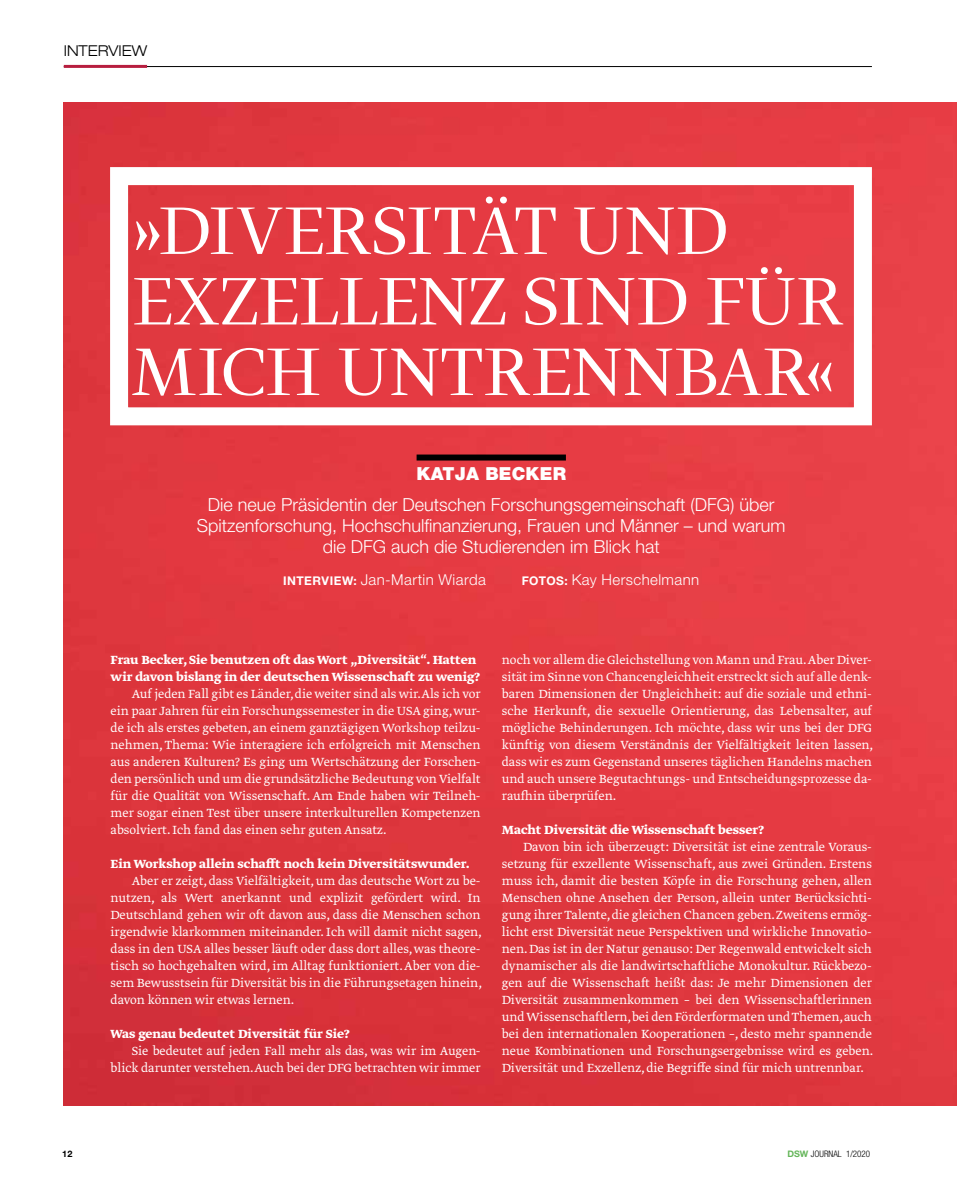
<style>
.page{position:relative;width:957px;height:1191px;background:#fff}
.page>*{position:absolute;margin:0;border:0;box-sizing:border-box;transform-origin:0 0}
.t1{font:300 79.5px/70.5px "Greta Display Std";letter-spacing:.015em;color:#fff}
.t2{font:300 18px/21px "Helvetica Neue LT Std";color:#fff;text-align:center}
.t3{font:900 18px "Helvetica Neue LT Std";letter-spacing:.01em;color:#fff}
.t4{font:300 15px "Helvetica Neue LT Std";letter-spacing:.03em;color:#fff}
.t5{font:300 expanded 15px "Helvetica Neue LT Std";color:#000}
.t6{font:300 13.95px/17px "Greta Text Std";color:#fff;text-align:justify}
.t7{font:700 13.95px/17px "Greta Text Std";color:#fff}
.t8{font:300 condensed 9px "Helvetica Neue LT Std";color:#000}
.t9{font:700 9px "Helvetica Neue LT Std";color:#000}
.s1{font-weight:700;font-size:12px}
.s2{font-weight:700;font-stretch:normal;color:#65b65a}
</style>
<div class="page">
<img style="left:64px;top:102px;width:893px;height:1004px">
<hr style="left:64px;top:66px;width:808px;height:1px;background:#000">
<hr style="left:64px;top:65px;width:83px;height:3px;background:#b71e3f">
<div style="left:416px;top:454px;width:150px;height:6px;background:#000"></div>
<div style="left:110px;top:167px;width:762px;height:258px;border:18px solid #fff"></div>
<p class="t5" style="left:64px;top:42px;width:85px">INTERVIEW</p>
<h1 class="t1" style="left:133px;top:199px;width:711px">»DIVERSITÄT UND<br>EXZELLENZ SIND FÜR<br>MICH UNTRENNBAR«</h1>
<p class="t3" style="left:416px;top:462px;width:151px">KATJA BECKER</p>
<p class="t2" style="left:197px;top:494px;width:590px">Die neue Präsidentin der Deutschen Forschungsgemeinschaft (DFG) über<br>Spitzenforschung, Hochschulfinanzierung, Frauen und Männer – und warum die DFG auch die Studierenden im Blick hat</p>
<p class="t4" style="left:283px;top:570px;width:204px"><span class="s1">INTERVIEW:</span> Jan-Martin Wiarda</p>
<p class="t4" style="left:522px;top:570px;width:179px"><span class="s1">FOTOS:</span> Kay Herschelmann</p>
<p class="t7" style="left:111px;top:651px;width:371px">Frau Becker, Sie benutzen oft das Wort „Diversität“. Hatten wir davon bislang in der deutschen Wissenschaft zu wenig?</p>
<p class="t6" style="left:111px;top:685px;width:371px;text-indent:21px">Auf jeden Fall gibt es Länder, die weiter sind als wir.Als ich vor ein paar Jahren für ein Forschungssemester in die USA ging, wur&shy;de ich als erstes gebeten, an einem ganztägigen Workshop teilzu&shy;nehmen, Thema: Wie interagiere ich erfolgreich mit Menschen aus anderen Kulturen? Es ging um Wertschätzung der Forschen&shy;den persönlich und um die grundsätzliche Bedeutung von Vielfalt für die Qualität von Wissenschaft. Am Ende haben wir Teilneh&shy;mer sogar einen Test über unsere interkulturellen Kompetenzen absolviert. Ich fand das einen sehr guten Ansatz.</p>
<p class="t7" style="left:111px;top:855px;width:361px">Ein Workshop allein schafft noch kein Diversitätswunder.</p>
<p class="t6" style="left:111px;top:872px;width:373px;text-indent:21px">Aber er zeigt, dass Vielfältigkeit, um das deutsche Wort zu be&shy;nutzen, als Wert anerkannt und explizit gefördert wird. In Deutschland gehen wir oft davon aus, dass die Menschen schon irgendwie klarkommen miteinander. Ich will damit nicht sagen, dass in den USA alles besser läuft oder dass dort alles, was theore&shy;tisch so hochgehalten wird, im Alltag funktioniert. Aber von die&shy;sem Bewusstsein für Diversität bis in die Führungsetagen hinein, davon können wir etwas lernen.</p>
<p class="t7" style="left:111px;top:1025px;width:241px">Was genau bedeutet Diversität für Sie?</p>
<p class="t6" style="left:111px;top:1043px;width:371px;text-align:right">Sie bedeutet auf jeden Fall mehr als das, was wir im Augen&shy;blick darunter verstehen.Auch bei der DFG betrachten wir immer</p>
<p class="t6" style="left:502px;top:651px;width:373px">noch vor allem die Gleichstellung von Mann und Frau. Aber Diver&shy;sität im Sinne von Chancengleichheit erstreckt sich auf alle denk&shy;baren Dimensionen der Ungleichheit: auf die soziale und ethni&shy;sche Herkunft, die sexuelle Orientierung, das Lebensalter, auf mögliche Behinderungen. Ich möchte, dass wir uns bei der DFG künftig von diesem Verständnis der Vielfältigkeit leiten lassen, dass wir es zum Gegenstand unseres täglichen Handelns machen und auch unsere Begutachtungs- und Entscheidungsprozesse da&shy;raufhin überprüfen.</p>
<p class="t7" style="left:502px;top:821px;width:264px">Macht Diversität die Wissenschaft besser?</p>
<p class="t6" style="left:502px;top:838px;width:373px;text-indent:21px">Davon bin ich überzeugt: Diversität ist eine zentrale Voraus&shy;setzung für exzellente Wissenschaft, aus zwei Gründen. Erstens muss ich, damit die besten Köpfe in die Forschung gehen, allen Menschen ohne Ansehen der Person, allein unter Berücksichti&shy;gung ihrer Talente, die gleichen Chancen geben. Zweitens ermög&shy;licht erst Diversität neue Perspektiven und wirkliche Innovatio&shy;nen. Das ist in der Natur genauso: Der Regenwald entwickelt sich dynamischer als die landwirtschaftliche Monokultur. Rückbezo&shy;gen auf die Wissenschaft heißt das: Je mehr Dimensionen der Diversität zusammenkommen – bei den Wissenschaftlerinnen und Wissenschaftlern,bei den Förderformaten und Themen,auch bei den internationalen Kooperationen –, desto mehr spannende neue Kombinationen und Forschungsergebnisse wird es geben.<br>Diversität und Exzellenz, die Begriffe sind für mich untrennbar.</p>
<p class="t9" style="left:62px;top:1148px;width:12px">12</p>
<p class="t8" style="left:787px;top:1148px;width:84px"><span class="s2">DSW</span> JOURNAL 1/2020</p>
</div>
